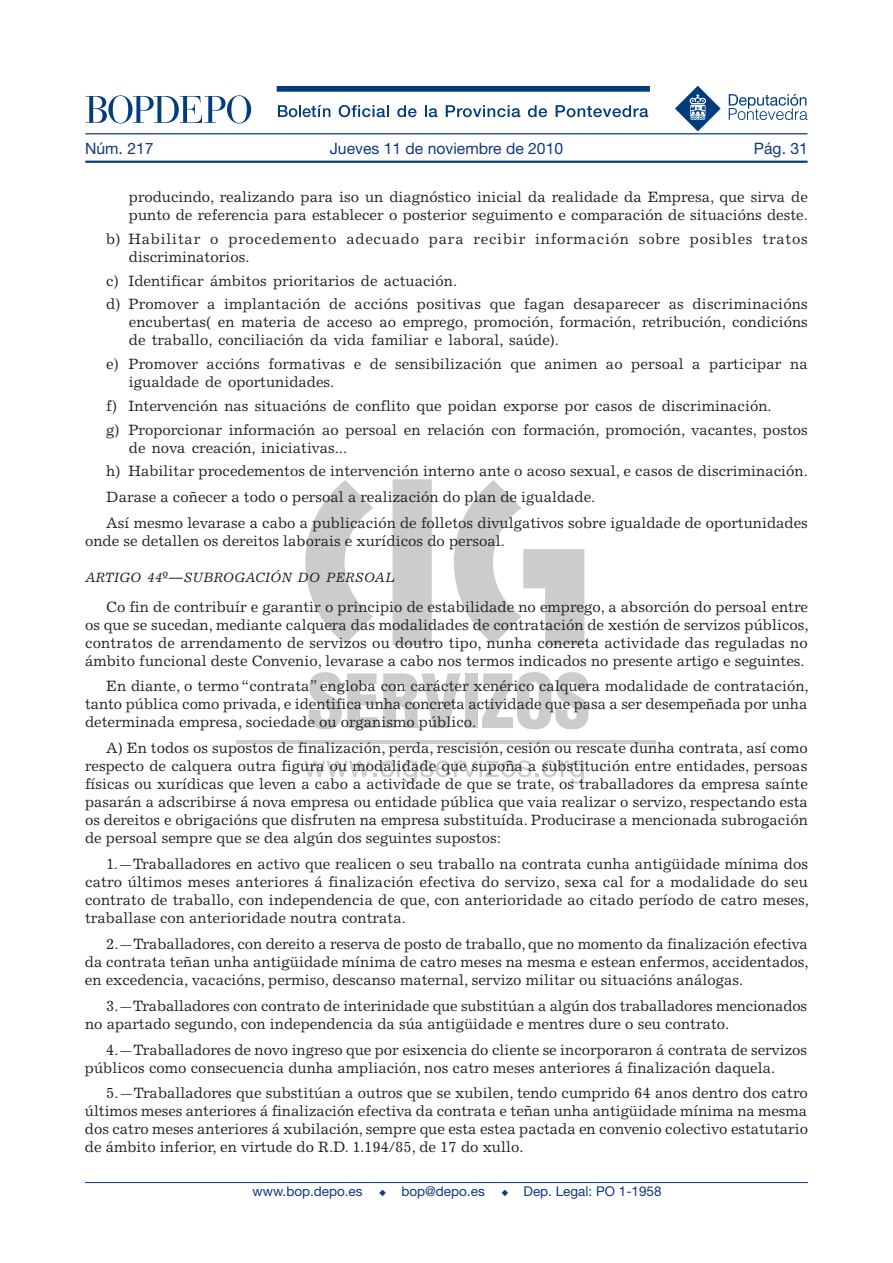
<style>
.page{position:relative;width:893px;height:1263px;background:#fff}
.page>*{position:absolute;margin:0;border:0;box-sizing:border-box;transform-origin:0 0}
.t1{font:15.75px "Helvetica Neue LT Std";color:#113880}
.t2{font:15px/18px "Excelsior LT Std";color:#231f20}
.t3{font:15px/18px "Excelsior LT Std";letter-spacing:.05em;color:#231f20}
.t4{font:13.5px "Helvetica Neue LT Std";color:#113880}
.t5{font:italic 13.5px "Excelsior LT Std";color:#231f20}
.s1{font-family:"Cambria";font-style:normal;font-size:15px}
</style>
<div class="page">
<svg style="left:305px;top:479px;width:279px;height:166px"></svg>
<hr style="left:236px;top:740px;width:420px;height:4px;background:#ccc">
<svg style="left:304px;top:755px;width:280px;height:29px"></svg>
<svg style="left:309px;top:672px;width:68px;height:57px"></svg>
<svg style="left:383px;top:673px;width:77px;height:55px"></svg>
<div style="left:465px;top:673px;width:13px;height:55px;background:#ccc"></div>
<svg style="left:482px;top:672px;width:107px;height:57px"></svg>
<hr style="left:85px;top:1182px;width:723px;height:1px;background:#113880">
<svg style="left:278px;top:105px;width:52px;height:12px"></svg>
<svg style="left:339px;top:105px;width:50px;height:12px"></svg>
<svg style="left:397px;top:105px;width:20px;height:12px"></svg>
<svg style="left:425px;top:105px;width:13px;height:12px"></svg>
<svg style="left:446px;top:105px;width:74px;height:12px"></svg>
<svg style="left:528px;top:105px;width:19px;height:12px"></svg>
<svg style="left:556px;top:105px;width:92px;height:12px"></svg>
<hr style="left:85px;top:133px;width:722px;height:1px;background:#013d7d">
<svg style="left:86px;top:95px;width:165px;height:28px"></svg>
<hr style="left:85px;top:161px;width:722px;height:2px;background:#013d7d">
<svg style="left:675px;top:86px;width:46px;height:45px"></svg>
<svg style="left:729px;top:94px;width:78px;height:26px"></svg>
<div style="left:277px;top:86px;width:373px;height:6px;background:#013d7d"></div>
<p class="t1" style="left:85px;top:143px;width:70px">Núm. 217</p>
<p class="t1" style="left:330px;top:143px;width:235px">Jueves 11 de noviembre de 2010</p>
<p class="t1" style="left:754px;top:143px;width:55px">Pág. 31</p>
<p class="t2" style="left:129px;top:189px;width:681px">producindo, realizando para iso un diagnóstico inicial da realidade da Empresa, que sirva de punto de referencia para establecer o posterior seguimento e comparación de situacións deste.</p>
<p class="t3" style="left:129px;top:231px;width:680px;text-indent:-23px">b) Habilitar o procedemento adecuado para recibir información sobre posibles tratos discriminatorios.</p>
<p class="t2" style="left:106px;top:270px;width:703px;line-height:23.7px">c) Identificar ámbitos prioritarios de actuación.<br>d) Promover a implantación de accións positivas que fagan desaparecer as discriminacións</p>
<p class="t2" style="left:129px;top:315px;width:680px">encubertas( en materia de acceso ao emprego, promoción, formación, retribución, condicións de traballo, conciliación da vida familiar e laboral, saúde).</p>
<p class="t2" style="left:129px;top:356px;width:680px;text-indent:-23px">e) Promover accións formativas e de sensibilización que animen ao persoal a participar na igualdade de oportunidades.</p>
<p class="t2" style="left:106px;top:395px;width:703px;line-height:23.7px">f) Intervención nas situacións de conflito que poidan exporse por casos de discriminación.<br>g) Proporcionar información ao persoal en relación con formación, promoción, vacantes, postos</p>
<p class="t2" style="left:106px;top:437px;width:703px;line-height:23.7px;text-indent:23px">de nova creación, iniciativas...<br>h) Habilitar procedementos de intervención interno ante o acoso sexual, e casos de discriminación.</p>
<p class="t2" style="left:106px;top:485px;width:703px;line-height:25.8px">Darase a coñecer a todo o persoal a realización do plan de igualdade.<br>Así mesmo levarase a cabo a publicación de folletos divulgativos sobre igualdade de oportunidades</p>
<p class="t2" style="left:85px;top:533px;width:421px">onde se detallen os dereitos laborais e xurídicos do persoal.</p>
<p class="t5" style="left:85px;top:572px;width:311px">ARTIGO 44<span class="s1">º—</span>SUBROGACIÓN DO PERSOAL</p>
<p class="t2" style="left:85px;top:599px;width:725px;text-align:justify;text-indent:21px">Co fin de contribuír e garantir o principio de estabilidade no emprego, a absorción do persoal entre os que se sucedan, mediante calquera das modalidades de contratación de xestión de servizos públicos, contratos de arrendamento de servizos ou doutro tipo, nunha concreta actividade das reguladas no ámbito funcional deste Convenio, levarase a cabo nos termos indicados no presente artigo e seguintes.</p>
<p class="t2" style="left:85px;top:679px;width:725px;text-align:justify;text-indent:21px">En diante, o termo “contrata” engloba con carácter xenérico calquera modalidade de contratación, tanto pública como privada, e identifica unha concreta actividade que pasa a ser desempeñada por unha determinada empresa, sociedade ou organismo público.</p>
<p class="t2" style="left:85px;top:740px;width:724px;text-align:justify;text-indent:21px">A) En todos os supostos de finalización, perda, rescisión, cesión ou rescate dunha contrata, así como respecto de calquera outra figura ou modalidade que supoña a substitución entre entidades, persoas físicas ou xurídicas que leven a cabo a actividade de que se trate, os traballadores da empresa saínte pasarán a adscribirse á nova empresa ou entidade pública que vaia realizar o servizo, respectando esta os dereitos e obrigacións que disfruten na empresa substituída. Producirase a mencionada subrogación de persoal sempre que se dea algún dos seguintes supostos:</p>
<p class="t2" style="left:85px;top:856px;width:725px;text-align:justify;text-indent:21px">1.—Traballadores en activo que realicen o seu traballo na contrata cunha antigüidade mínima dos catro últimos meses anteriores á finalización efectiva do servizo, sexa cal for a modalidade do seu contrato de traballo, con independencia de que, con anterioridade ao citado período de catro meses, traballase con anterioridade noutra contrata.</p>
<p class="t2" style="left:85px;top:936px;width:725px;text-align:justify;text-indent:21px">2.—Traballadores, con dereito a reserva de posto de traballo, que no momento da finalización efectiva da contrata teñan unha antigüidade mínima de catro meses na mesma e estean enfermos, accidentados, en excedencia, vacacións, permiso, descanso maternal, servizo militar ou situacións análogas.</p>
<p class="t2" style="left:85px;top:998px;width:724px;text-indent:21px">3.—Traballadores con contrato de interinidade que substitúan a algún dos traballadores mencionados no apartado segundo, con independencia da súa antigüidade e mentres dure o seu contrato.</p>
<p class="t2" style="left:85px;top:1042px;width:724px;text-indent:21px">4.—Traballadores de novo ingreso que por esixencia do cliente se incorporaron á contrata de servizos públicos como consecuencia dunha ampliación, nos catro meses anteriores á finalización daquela.</p>
<p class="t2" style="left:85px;top:1086px;width:725px;text-align:justify;text-indent:21px">5.—Traballadores que substitúan a outros que se xubilen, tendo cumprido 64 anos dentro dos catro últimos meses anteriores á finalización efectiva da contrata e teñan unha antigüidade mínima na mesma dos catro meses anteriores á xubilación, sempre que esta estea pactada en convenio colectivo estatutario de ámbito inferior, en virtude do R.D. 1.194/85, de 17 do xullo.</p>
<p class="t4" style="left:253px;top:1186px;width:410px">www.bop.depo.es ◆ bop@depo.es ◆ Dep. Legal: PO 1-1958</p>
</div>
